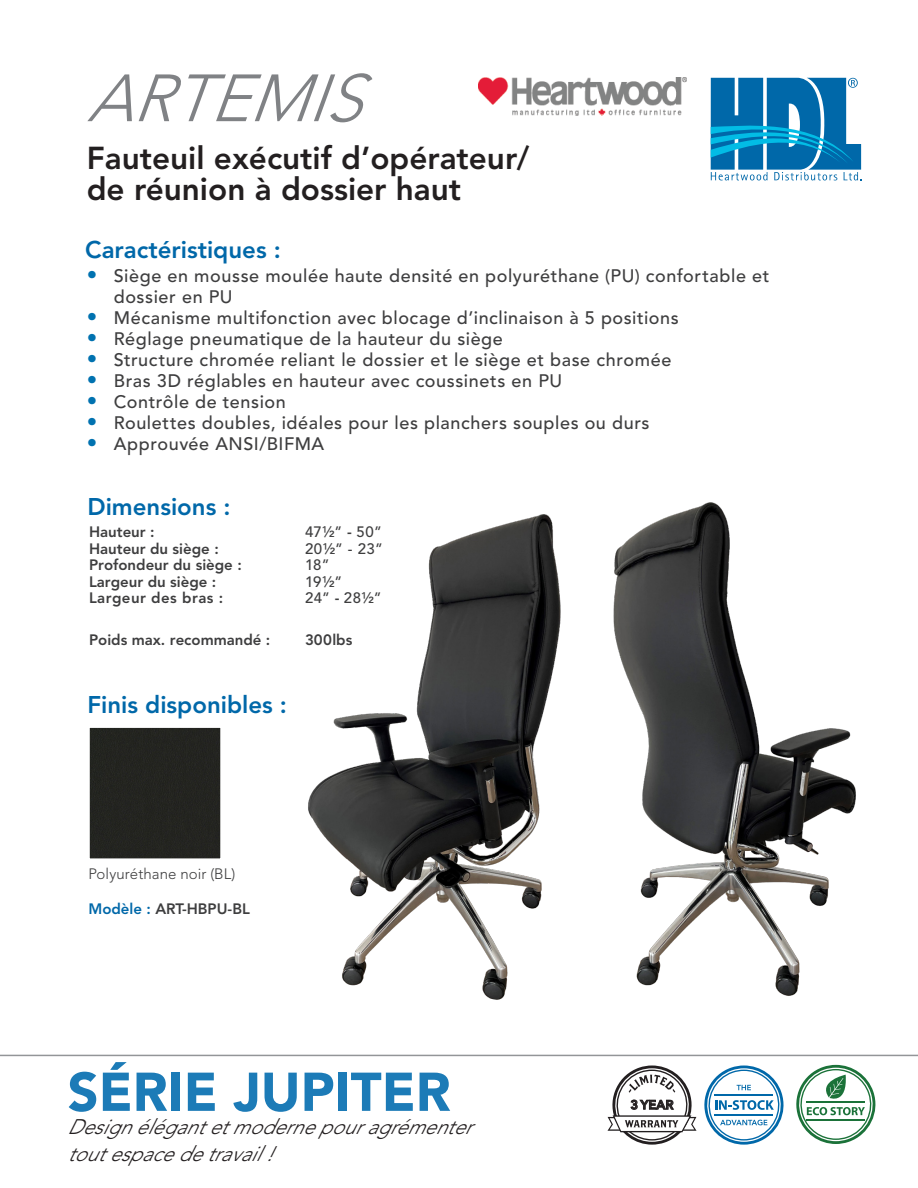
<style>
.page{position:relative;width:918px;height:1188px;background:#fff}
.page>*{position:absolute;margin:0;border:0;box-sizing:border-box;transform-origin:0 0}
.t1{font:italic 300 66px "Avenir LT Std";color:#808285}
.t2{font:900 54px "Avenir LT Std";color:#1c7bb7}
.t3{font:800 31.5px "Avenir LT Std";color:#231f20}
.t4{font:800 24px "Avenir LT Std";color:#0068a9}
.t5{font:italic 300 21px/27px "Avenir LT Std";color:#231f20;scale:.96 1}
.t6{font:500 18px/21px "Avenir LT Std";letter-spacing:.035em;color:#3e3e3f}
.Paragraph_Blue_Bulle{font:800 15px "Avenir LT Std";color:#3e3e3f}
.Paragraph_Blue_Bulle-2{font:500 15px "Avenir LT Std";letter-spacing:.03em;color:#3e3e3f}
.Paragraph_Blue_Bulle-3{font:300 15px "Avenir LT Std";letter-spacing:.005em;color:#3e3e3f}
.Paragraph_Blue_Bulle-4{font:800 15px "Avenir LT Std";letter-spacing:.03em;color:#3e3e3f}
.t7{font:12.75px "EQ3 Avenir Heavy Alt";color:#231f20}
.s1{font-weight:800;font-size:21px;color:#0072b0}
.s2{font-weight:800}
.s3{color:#0068a9}
</style>
<div class="page">
<svg style="left:704px;top:1066px;width:80px;height:79px"></svg>
<hr style="left:714px;top:1115px;width:59px;height:1px;background:#0068a9">
<hr style="left:714px;top:1094px;width:59px;height:2px;background:#0068a9">
<svg style="left:796px;top:1065px;width:79px;height:79px"></svg>
<svg style="left:608px;top:1066px;width:89px;height:79px"></svg>
<img style="left:478px;top:78px;width:208px;height:37px">
<svg style="left:711px;top:78px;width:151px;height:102px"></svg>
<hr style="left:0;top:1055px;width:918px;height:1px;background:#939598">
<div style="left:91px;top:729px;width:128px;height:128px;background:#232420"></div>
<div style="left:87px;top:725px;width:136px;height:136px;border:3px solid #fff"></div>
<img style="left:630px;top:502px;width:226px;height:494px">
<img style="left:308px;top:514px;width:322px;height:486px">
<p class="t1" style="left:87px;top:60px;width:304px">ARTEMIS</p>
<p class="t3" style="left:87px;top:139px;width:444px">Fauteuil exécutif d’opérateur/</p>
<p class="t3" style="left:87px;top:170px;width:376px">de réunion à dossier haut</p>
<p class="t4" style="left:85px;top:236px;width:197px">Caractéristiques :</p>
<p class="t6" style="left:114px;top:266px;width:657px;text-indent:-27px"><span class="s1">•</span> Siège en mousse moulée haute densité en polyuréthane (PU) confortable et dossier en PU</p>
<p class="t6" style="left:87px;top:308px;width:594px"><span class="s1">•</span> Mécanisme multifonction avec blocage d’inclinaison à 5 positions</p>
<p class="t6" style="left:87px;top:329px;width:418px"><span class="s1">•</span> Réglage pneumatique de la hauteur du siège</p>
<p class="t6" style="left:87px;top:350px;width:586px"><span class="s1">•</span> Structure chromée reliant le dossier et le siège et base chromée</p>
<p class="t6" style="left:87px;top:371px;width:477px"><span class="s1">•</span> Bras 3D réglables en hauteur avec coussinets en PU</p>
<p class="t6" style="left:87px;top:392px;width:200px"><span class="s1">•</span> Contrôle de tension</p>
<p class="t6" style="left:87px;top:413px;width:564px"><span class="s1">•</span> Roulettes doubles, idéales pour les planchers souples ou durs</p>
<p class="t6" style="left:87px;top:434px;width:239px"><span class="s1">•</span> Approuvée ANSI/BIFMA</p>
<p class="t4" style="left:87px;top:492px;width:145px">Dimensions :</p>
<p class="Paragraph_Blue_Bulle" style="left:89px;top:523px;width:67px">Hauteur :</p>
<p class="Paragraph_Blue_Bulle-2" style="left:305px;top:523px;width:78px">47½” <span class="s2">-</span> 50”</p>
<p class="Paragraph_Blue_Bulle" style="left:89px;top:539px;width:131px">Hauteur du siège :</p>
<p class="Paragraph_Blue_Bulle-2" style="left:305px;top:540px;width:79px">20½” - 23”</p>
<p class="Paragraph_Blue_Bulle" style="left:89px;top:556px;width:154px">Profondeur du siège :</p>
<p class="Paragraph_Blue_Bulle-2" style="left:305px;top:556px;width:26px">18”</p>
<p class="Paragraph_Blue_Bulle" style="left:89px;top:572px;width:129px">Largeur du siège :</p>
<p class="Paragraph_Blue_Bulle-2" style="left:305px;top:573px;width:39px">19½”</p>
<p class="Paragraph_Blue_Bulle-4" style="left:89px;top:589px;width:136px">Largeur des bras :</p>
<p class="Paragraph_Blue_Bulle-2" style="left:305px;top:589px;width:78px">24” <span class="s2">-</span> 28½”</p>
<p class="Paragraph_Blue_Bulle" style="left:89px;top:631px;width:183px">Poids max. recommandé :</p>
<p class="Paragraph_Blue_Bulle" style="left:305px;top:631px;width:49px">300lbs</p>
<p class="t4" style="left:87px;top:690px;width:201px">Finis disponibles :</p>
<p class="Paragraph_Blue_Bulle-3" style="left:88px;top:865px;width:148px">Polyuréthane noir (BL)</p>
<p class="Paragraph_Blue_Bulle" style="left:88px;top:900px;width:163px"><span class="s3">Modèle :</span> ART-HBPU-BL</p>
<p class="t2" style="left:68px;top:1059px;width:385px">SÉRIE JUPITER</p>
<p class="t5" style="left:68px;top:1113px;width:432px">Designélégantetmodernepouragrémenter toutespacedetravail!</p>
<p class="t7" style="left:631px;top:1097px;width:45px">3 YEAR</p>
</div>
